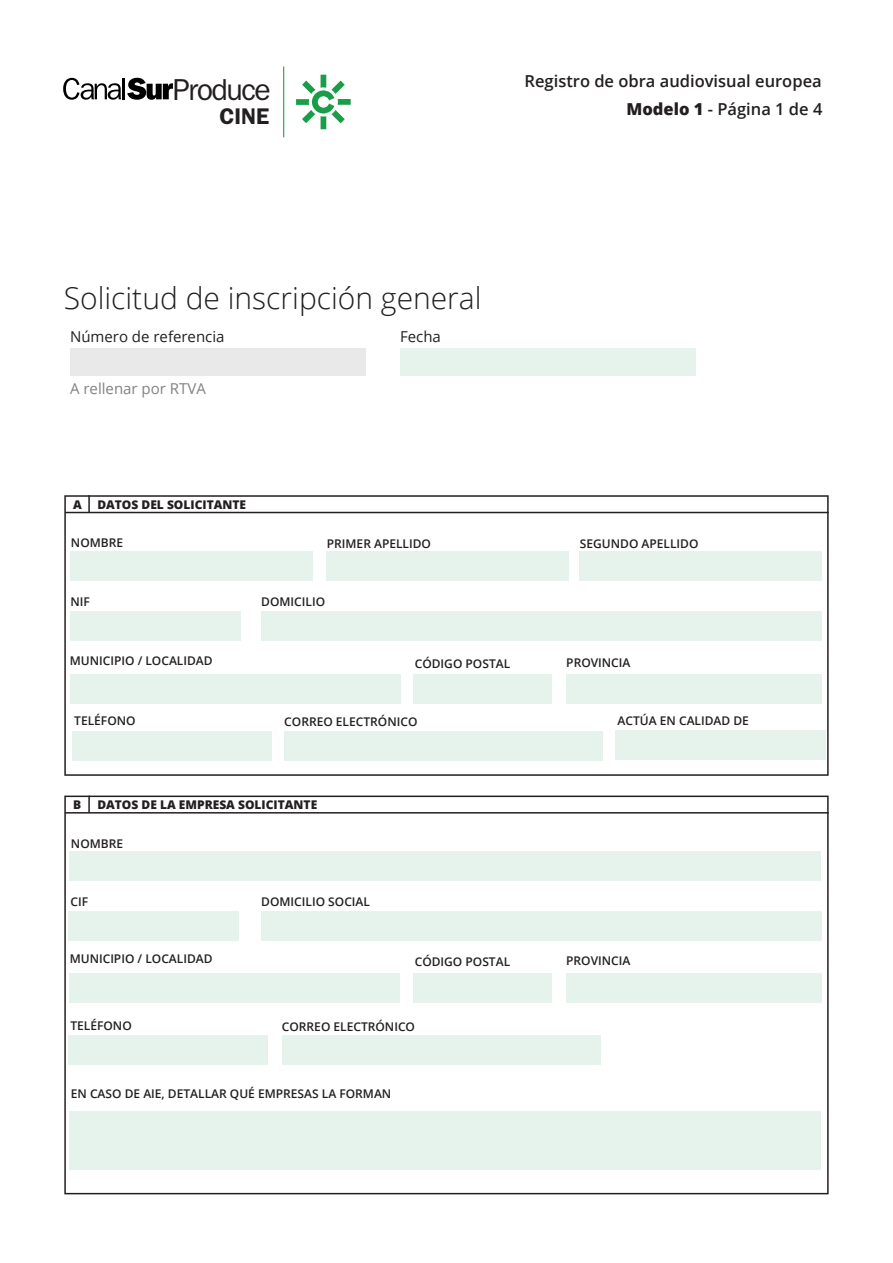
<style>
.page{position:relative;width:893px;height:1263px;background:#fff}
.page>*{position:absolute;margin:0;border:0;box-sizing:border-box;transform-origin:0 0}
.t1{font:30.45px "ITC Franklin Gothic Std";letter-spacing:-.05em;color:#231f20}
.t2{font:300 30px "Open Sans";color:#231f20}
.t3{font:600 22.8px "ITC Franklin Gothic Std";color:#231f20}
.t4{font:600 16.5px/28.3px "Open Sans";color:#231f20;text-align:right}
.t5{font:15px "Open Sans";color:#231f20}
.t6{font:15px "Open Sans";color:#808285}
.t7{font:600 12px "Open Sans";color:#231f20}
.t8{font:800 12px "Open Sans";color:#231f20}
.s1{font-weight:800}
</style>
<div class="page">
<svg style="left:63px;top:78px;width:58px;height:22px"></svg>
<hr style="left:122px;top:78px;width:3px;height:21px;background:#000001">
<svg style="left:127px;top:78px;width:46px;height:22px"></svg>
<hr style="left:283px;top:67px;width:1px;height:70px;background:#0d9344">
<svg style="left:296px;top:75px;width:55px;height:54px"></svg>
<div style="left:70px;top:349px;width:295px;height:27px;background:#e9e9e9"></div>
<div style="left:400px;top:349px;width:295px;height:27px;background:#e6f2ec"></div>
<svg style="left:64px;top:795px;width:765px;height:399px"></svg>
<hr style="left:65px;top:812px;width:764px;height:1px;background:#231f20">
<svg style="left:88px;top:795px;width:2px;height:17px"></svg>
<div style="left:69px;top:851px;width:751px;height:30px;background:#e6f2ec"></div>
<div style="left:69px;top:911px;width:170px;height:30px;background:#e6f2ec"></div>
<div style="left:261px;top:911px;width:561px;height:30px;background:#e6f2ec"></div>
<div style="left:68px;top:1035px;width:200px;height:30px;background:#e6f2ec"></div>
<div style="left:282px;top:1035px;width:319px;height:30px;background:#e6f2ec"></div>
<div style="left:70px;top:973px;width:330px;height:29px;background:#e6f2ec"></div>
<div style="left:414px;top:973px;width:138px;height:29px;background:#e6f2ec"></div>
<div style="left:566px;top:973px;width:256px;height:29px;background:#e6f2ec"></div>
<div style="left:69px;top:1111px;width:751px;height:59px;background:#e6f2ec"></div>
<svg style="left:64px;top:495px;width:765px;height:281px"></svg>
<hr style="left:65px;top:512px;width:764px;height:1px;background:#231f20">
<svg style="left:88px;top:495px;width:2px;height:17px"></svg>
<div style="left:326px;top:551px;width:243px;height:30px;background:#e6f2ec"></div>
<div style="left:579px;top:551px;width:243px;height:30px;background:#e6f2ec"></div>
<div style="left:71px;top:551px;width:242px;height:30px;background:#e6f2ec"></div>
<div style="left:70px;top:611px;width:170px;height:29px;background:#e6f2ec"></div>
<div style="left:261px;top:611px;width:561px;height:30px;background:#e6f2ec"></div>
<div style="left:70px;top:674px;width:330px;height:30px;background:#e6f2ec"></div>
<div style="left:414px;top:674px;width:138px;height:30px;background:#e6f2ec"></div>
<div style="left:566px;top:674px;width:256px;height:30px;background:#e6f2ec"></div>
<div style="left:72px;top:731px;width:200px;height:29px;background:#e6f2ec"></div>
<div style="left:284px;top:731px;width:319px;height:29px;background:#e6f2ec"></div>
<div style="left:615px;top:730px;width:211px;height:30px;background:#e6f2ec"></div>
<h1 class="t1" style="left:173px;top:72px;width:99px">Produce</h1>
<h3 class="t3" style="left:219px;top:103px;width:52px">CINE</h3>
<h3 class="t4" style="left:525px;top:67px;width:299px">Registro de obra audiovisual europea<br><span class="s1">Modelo 1</span> - Página 1 de 4</h3>
<h2 class="t2" style="left:64px;top:277px;width:419px">Solicitud de inscripción general</h2>
<p class="t5" style="left:400px;top:327px;width:42px">Fecha</p>
<p class="t5" style="left:70px;top:327px;width:156px">Número de referencia</p>
<p class="t6" style="left:70px;top:378px;width:137px">A rellenar por RTVA</p>
<p class="t8" style="left:73px;top:495px;width:10px">A</p>
<p class="t8" style="left:97px;top:495px;width:150px">DATOS DEL SOLICITANTE</p>
<p class="t7" style="left:71px;top:535px;width:54px">NOMBRE</p>
<p class="t7" style="left:327px;top:535px;width:106px">PRIMER APELLIDO</p>
<p class="t7" style="left:580px;top:535px;width:120px">SEGUNDO APELLIDO</p>
<p class="t7" style="left:70px;top:593px;width:21px">NIF</p>
<p class="t7" style="left:261px;top:593px;width:65px">DOMICILIO</p>
<p class="t7" style="left:70px;top:652px;width:144px">MUNICIPIO / LOCALIDAD</p>
<p class="t7" style="left:415px;top:655px;width:97px">CÓDIGO POSTAL</p>
<p class="t7" style="left:566px;top:654px;width:66px">PROVINCIA</p>
<p class="t7" style="left:74px;top:713px;width:63px">TELÉFONO</p>
<p class="t7" style="left:284px;top:713px;width:135px">CORREO ELECTRÓNICO</p>
<p class="t7" style="left:618px;top:712px;width:133px">ACTÚA EN CALIDAD DE</p>
<p class="t8" style="left:73px;top:796px;width:10px">B</p>
<p class="t8" style="left:97px;top:796px;width:221px">DATOS DE LA EMPRESA SOLICITANTE</p>
<p class="t7" style="left:71px;top:835px;width:54px">NOMBRE</p>
<p class="t7" style="left:70px;top:894px;width:19px">CIF</p>
<p class="t7" style="left:261px;top:894px;width:110px">DOMICILIO SOCIAL</p>
<p class="t7" style="left:70px;top:951px;width:144px">MUNICIPIO / LOCALIDAD</p>
<p class="t7" style="left:415px;top:954px;width:97px">CÓDIGO POSTAL</p>
<p class="t7" style="left:566px;top:953px;width:66px">PROVINCIA</p>
<p class="t7" style="left:70px;top:1018px;width:63px">TELÉFONO</p>
<p class="t7" style="left:282px;top:1018px;width:135px">CORREO ELECTRÓNICO</p>
<p class="t7" style="left:71px;top:1086px;width:322px">EN CASO DE AIE, DETALLAR QUÉ EMPRESAS LA FORMAN</p>
</div>
